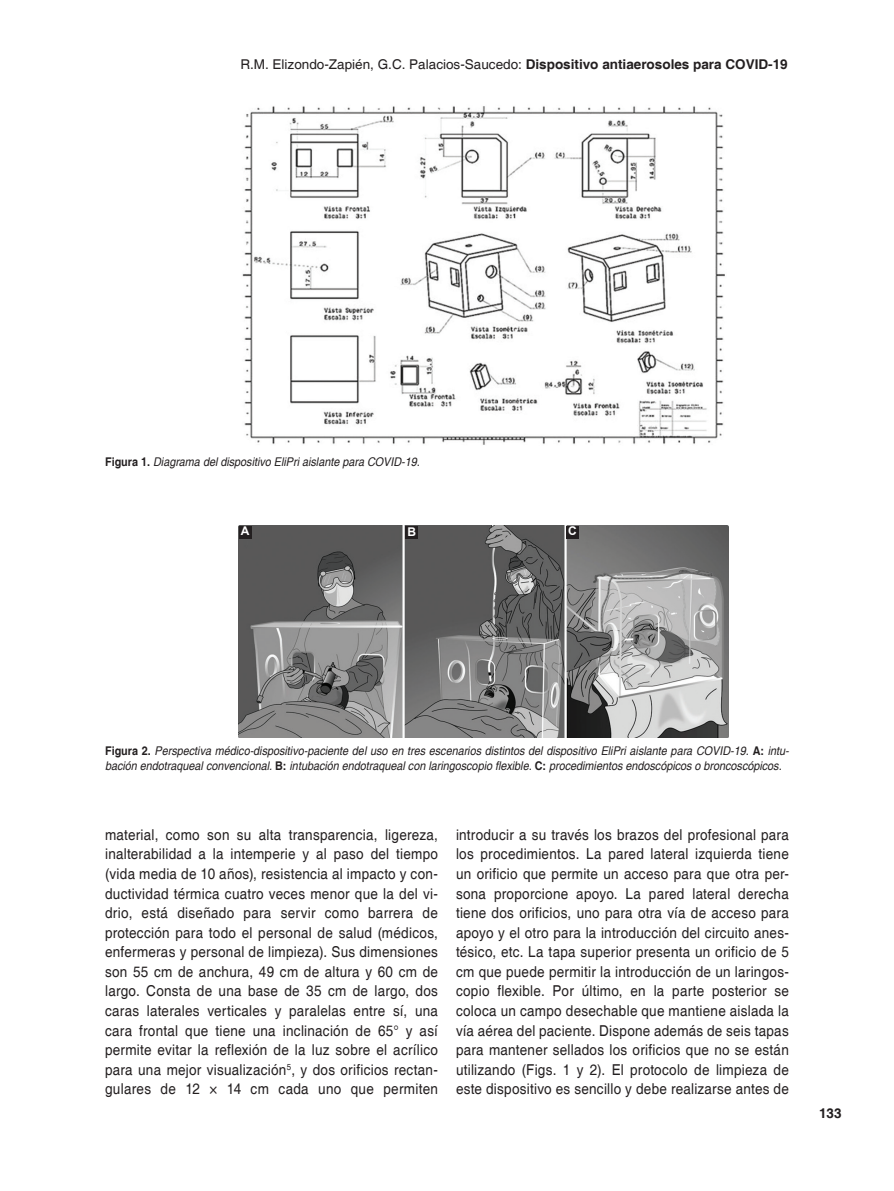
<style>
.page{position:relative;width:894px;height:1191px;background:#fff}
.page>*{position:absolute;margin:0;border:0;box-sizing:border-box;transform-origin:0 0}
.TX{font:15px/19.5px "Helvetica";letter-spacing:.02em;color:#231f20;text-align:justify;scale:.9 1}
.t1{font:13.5px "Helvetica";color:#231f20}
.FOLIO{font:700 13.5px "Helvetica";color:#231f20}
.FGC{font:italic 12px/15px "Helvetica";color:#231f20;scale:.9 1}
.LABEL{font:700 12px "Arial";color:#fff}
.s1{font-weight:700}
.s2{font-weight:700;font-style:normal}
</style>
<div class="page">
<img style="left:242px;top:106px;width:483px;height:339px">
<img style="left:239px;top:525px;width:489px;height:212px">
<div style="left:566px;top:525px;width:12px;height:13px;background:#231f20"></div>
<div style="left:405px;top:525px;width:13px;height:13px;background:#231f20"></div>
<div style="left:238px;top:525px;width:13px;height:13px;background:#231f20"></div>
<p class="t1" style="left:240px;top:57px;width:548px">R.M. Elizondo-Zapién, G.C. Palacios-Saucedo: <span class="s1">Dispositivo antiaerosoles para COVID-19</span></p>
<p class="FGC" style="left:105px;top:454px;width:351px"><span class="s2">Figura 1.</span> Diagrama del dispositivo EliPri aislante para COVID-19.</p>
<p class="LABEL" style="left:241px;top:522px;width:10px">A</p>
<p class="LABEL" style="left:407px;top:523px;width:10px">B</p>
<p class="LABEL" style="left:568px;top:522px;width:10px">C</p>
<p class="FGC" style="left:105px;top:743px;width:761px"><span class="s2">Figura 2.</span> Perspectiva médico-dispositivo-paciente del uso en tres escenarios distintos del dispositivo EliPri aislante para COVID-19. <span class="s2">A:</span> intu&shy;bación endotraqueal convencional. <span class="s2">B:</span> intubación endotraqueal con laringoscopio flexible. <span class="s2">C:</span> procedimientos endoscópicos o broncoscópicos.</p>
<p class="TX" style="left:105px;top:825px;width:371px">material, como son su alta transparencia, ligereza, inalterabilidad a la intemperie y al paso del tiempo (vida media de 10 años), resistencia al impacto y con&shy;ductividad térmica cuatro veces menor que la del vi&shy;drio, está diseñado para servir como barrera de protección para todo el personal de salud (médicos, enfermeras y personal de limpieza). Sus dimensiones son 55 cm de anchura, 49 cm de altura y 60 cm de largo. Consta de una base de 35 cm de largo, dos caras laterales verticales y paralelas entre sí, una cara frontal que tiene una inclinación de 65° y así permite evitar la reflexión de la luz sobre el acrílico para una mejor visualización<sup>5</sup>, y dos orificios rectan&shy;gulares de 12 × 14 cm cada uno que permiten</p>
<p class="TX" style="left:456px;top:825px;width:371px">introducir a su través los brazos del profesional para los procedimientos. La pared lateral izquierda tiene un orificio que permite un acceso para que otra per&shy;sona proporcione apoyo. La pared lateral derecha tiene dos orificios, uno para otra vía de acceso para apoyo y el otro para la introducción del circuito anes&shy;tésico, etc. La tapa superior presenta un orificio de 5 cm que puede permitir la introducción de un laringos&shy;copio flexible. Por último, en la parte posterior se coloca un campo desechable que mantiene aislada la vía aérea del paciente. Dispone además de seis tapas para mantener sellados los orificios que no se están utilizando (Figs. 1 y 2). El protocolo de limpieza de este dispositivo es sencillo y debe realizarse antes de</p>
<p class="FOLIO" style="left:818px;top:1104px;width:24px">133</p>
</div>
